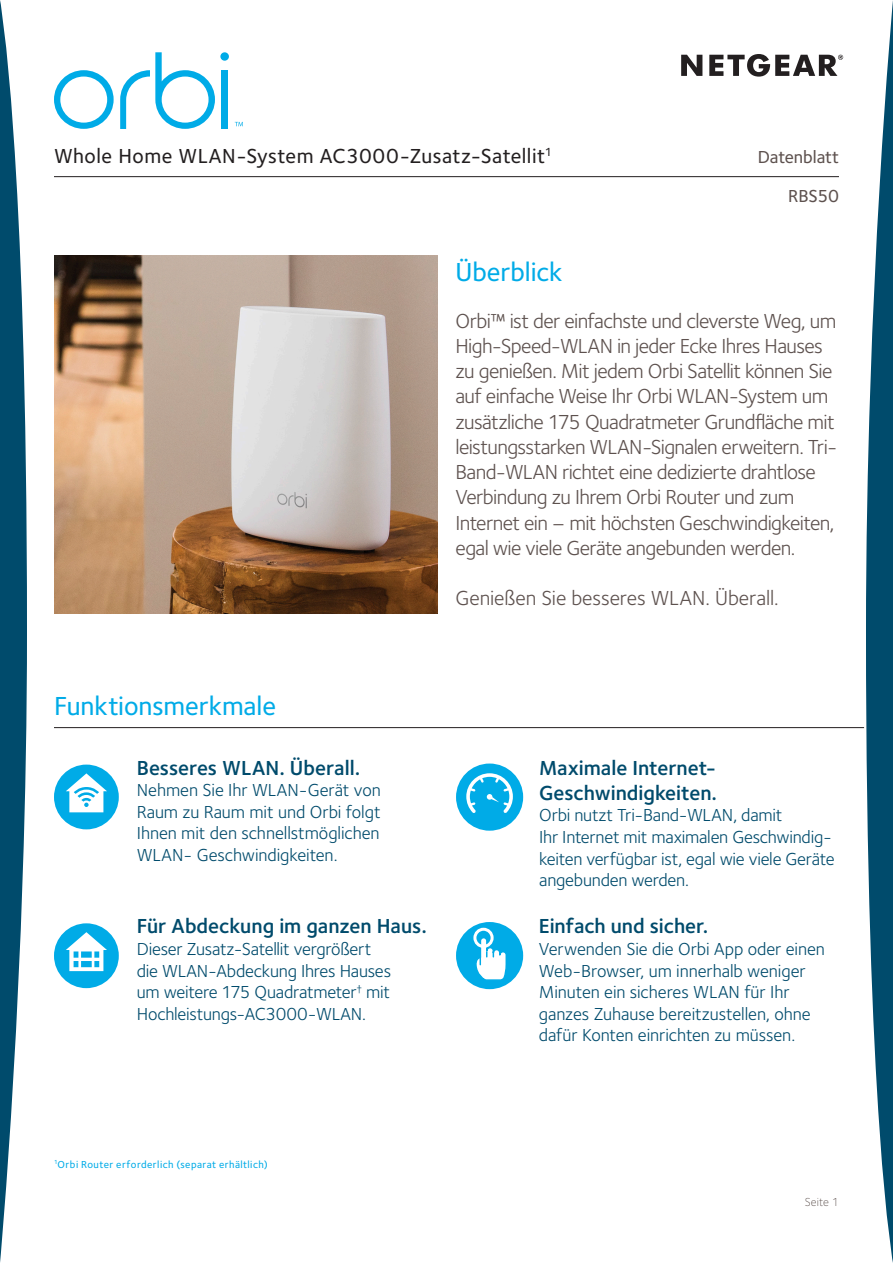
<style>
.page{position:relative;width:893px;height:1263px;background:#fff}
.page>*{position:absolute;margin:0;border:0;box-sizing:border-box;transform-origin:0 0}
.t1{font:500 27px "Foundry Sterling";letter-spacing:-.005em;color:#00abe7}
.t2{font:21px/25.2px "Foundry Sterling";letter-spacing:-.03em;color:#5d514e}
.t3{font:600 21px/25.2px "Foundry Sterling";color:#004b6c}
.t4{font:500 21px "Foundry Sterling";letter-spacing:.025em;color:#231f20}
.t5{font:21px "Foundry Sterling";letter-spacing:-.005em;color:#5d514e}
.t6{font:18px/21.6px "Foundry Sterling";letter-spacing:-.01em;color:#004b6c}
.t7{font:500 18px "Foundry Sterling";letter-spacing:-.005em;color:#5d514e}
.t8{font:300 12px "Foundry Sterling";letter-spacing:.01em;color:#5d514e}
.t9{font:500 10.5px "Foundry Sterling";letter-spacing:.04em;color:#00abe7}
</style>
<div class="page">
<hr style="left:54px;top:176px;width:785px;height:1px;background:#231f20">
<svg style="left:0;top:0;width:27px;height:1263px"></svg>
<svg style="left:866px;top:0;width:27px;height:1263px"></svg>
<svg style="left:681px;top:55px;width:21px;height:21px"></svg>
<svg style="left:709px;top:54px;width:134px;height:23px"></svg>
<svg style="left:235px;top:122px;width:8px;height:4px"></svg>
<svg style="left:120px;top:52px;width:95px;height:77px"></svg>
<div style="left:221px;top:70px;width:7px;height:59px;background:#00abe7"></div>
<div style="left:220px;top:52px;width:9px;height:9px;background:#00abe7;border-radius:50%"></div>
<svg style="left:54px;top:70px;width:60px;height:59px"></svg>
<hr style="left:54px;top:727px;width:810px;height:1px;background:#231f20">
<div style="left:54px;top:764px;width:65px;height:65px;background:#00abe7;border-radius:50%"></div>
<svg style="left:66px;top:773px;width:41px;height:39px"></svg>
<div style="left:456px;top:763px;width:67px;height:68px;background:#00abe7;border-radius:50%"></div>
<svg style="left:466px;top:773px;width:47px;height:40px"></svg>
<div style="left:54px;top:923px;width:65px;height:65px;background:#00abe7;border-radius:50%"></div>
<svg style="left:66px;top:932px;width:41px;height:39px"></svg>
<div style="left:456px;top:922px;width:67px;height:67px;background:#00abe7;border-radius:50%"></div>
<svg style="left:475px;top:938px;width:41px;height:47px"></svg>
<div style="left:473px;top:928px;width:21px;height:20px;border:3px solid #fff;border-radius:50%"></div>
<img style="left:54px;top:255px;width:383px;height:359px">
<p class="t4" style="left:54px;top:143px;width:500px">Whole Home WLAN-System AC3000-Zusatz-Satellit<sup>1</sup></p>
<p class="t7" style="left:758px;top:146px;width:83px">Datenblatt</p>
<p class="t7" style="left:788px;top:185px;width:52px">RBS50</p>
<h1 class="t1" style="left:455px;top:256px;width:109px">Überblick</h1>
<p class="t2" style="left:455px;top:308px;width:383px">Orbi™ ist der einfachste und cleverste Weg, um High-Speed-WLAN in jeder Ecke Ihres Hauses zu genießen. Mit jedem Orbi Satellit können Sie auf einfache Weise Ihr Orbi WLAN-System um zusätzliche 175 Quadratmeter Grundfläche mit leistungsstarken WLAN-Signalen erweitern. Tri-Band-WLAN richtet eine dedizierte drahtlose Verbindung zu Ihrem Orbi Router und zum Internet ein – mit höchsten Geschwindigkeiten, egal wie viele Geräte angebunden werden.</p>
<p class="t5" style="left:455px;top:586px;width:325px">Genießen Sie besseres WLAN. Überall.</p>
<h1 class="t1" style="left:54px;top:690px;width:224px">Funktionsmerkmale</h1>
<p class="t3" style="left:137px;top:756px;width:225px">Besseres WLAN. Überall.</p>
<p class="t6" style="left:137px;top:780px;width:246px;text-align:justify">Nehmen Sie Ihr WLAN-Gerät von Raum zu Raum mit und Orbi folgt Ihnen mit den schnellstmöglichen WLAN- Geschwindigkeiten.</p>
<p class="t3" style="left:137px;top:914px;width:292px">Für Abdeckung im ganzen Haus.</p>
<p class="t6" style="left:137px;top:938px;width:256px">Dieser Zusatz-Satellit vergrößert die WLAN-Abdeckung Ihres Hauses um weitere 175 Quadratmeter<sup>†</sup> mit Hochleistungs-AC3000-WLAN.</p>
<p class="t3" style="left:539px;top:756px;width:179px">Maximale Internet-<br>Geschwindigkeiten.</p>
<p class="t6" style="left:539px;top:805px;width:297px">Orbi nutzt Tri-Band-WLAN, damit<br>Ihr Internet mit maximalen Geschwindig&shy;keiten verfügbar ist, egal wie viele Geräte angebunden werden.</p>
<p class="t3" style="left:539px;top:914px;width:171px">Einfach und sicher.</p>
<p class="t6" style="left:539px;top:938px;width:288px">Verwenden Sie die Orbi App oder einen Web-Browser, um innerhalb weniger Minuten ein sicheres WLAN für Ihr ganzes Zuhause bereitzustellen, ohne dafür Konten einrichten zu müssen.</p>
<p class="t9" style="left:54px;top:1158px;width:215px"><sup>1</sup>Orbi Router erforderlich (separat erhältlich)</p>
<p class="t8" style="left:805px;top:1195px;width:36px">Seite 1</p>
</div>
